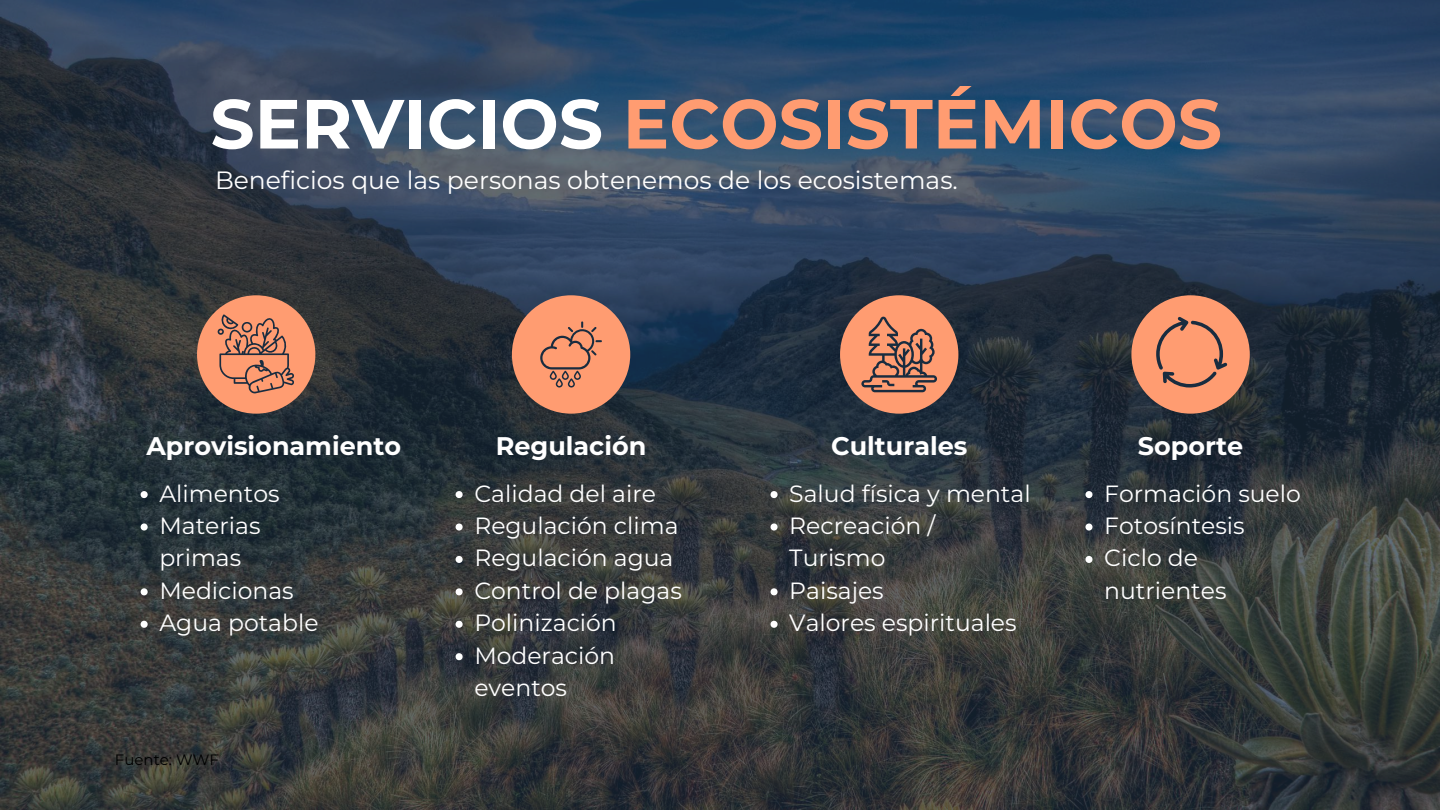
<style>
.page{position:relative;width:1440px;height:810px;background:#fff}
.page>*{position:absolute;margin:0;border:0;box-sizing:border-box;transform-origin:0 0}
.t1{font:700 69.4px "Montserrat";color:#ff9c71}
.t2{font:700 25.5px "Montserrat";color:#fff}
.t3{font:25px "Montserrat";color:#fff}
.t4{font:23.5px/32.4px "Montserrat";color:#fff}
.t5{font:15px "Montserrat";color:#000}
.s1{color:#fff}
</style>
<div class="page">
<img style="left:0;top:0;width:1440px;height:810px">
<div style="left:197px;top:295px;width:118px;height:119px;background:#ff9c71;border-radius:50%"></div>
<div style="left:512px;top:295px;width:118px;height:119px;background:#ff9c71;border-radius:50%"></div>
<div style="left:840px;top:295px;width:118px;height:119px;background:#ff9c71;border-radius:50%"></div>
<div style="left:1131px;top:295px;width:119px;height:119px;background:#ff9c71;border-radius:50%"></div>
<svg style="left:218px;top:314px;width:76px;height:80px"></svg>
<svg style="left:540px;top:321px;width:62px;height:66px"></svg>
<svg style="left:861px;top:317px;width:76px;height:75px"></svg>
<svg style="left:1156px;top:317px;width:71px;height:71px"></svg>
<svg style="left:141px;top:491px;width:7px;height:7px"></svg>
<svg style="left:141px;top:523px;width:7px;height:8px"></svg>
<svg style="left:141px;top:588px;width:7px;height:7px"></svg>
<svg style="left:141px;top:621px;width:7px;height:7px"></svg>
<svg style="left:456px;top:491px;width:7px;height:7px"></svg>
<svg style="left:456px;top:523px;width:7px;height:8px"></svg>
<svg style="left:456px;top:556px;width:7px;height:7px"></svg>
<svg style="left:456px;top:588px;width:7px;height:7px"></svg>
<svg style="left:456px;top:621px;width:7px;height:7px"></svg>
<svg style="left:456px;top:653px;width:7px;height:7px"></svg>
<svg style="left:771px;top:491px;width:7px;height:7px"></svg>
<svg style="left:771px;top:523px;width:7px;height:8px"></svg>
<svg style="left:771px;top:588px;width:7px;height:7px"></svg>
<svg style="left:771px;top:621px;width:7px;height:7px"></svg>
<svg style="left:1085px;top:491px;width:8px;height:7px"></svg>
<svg style="left:1085px;top:523px;width:8px;height:8px"></svg>
<svg style="left:1085px;top:556px;width:8px;height:7px"></svg>
<h1 class="t1" style="left:210px;top:81px;width:1013px"><span class="s1">SERVICIOS</span> ECOSISTÉMICOS</h1>
<p class="t3" style="left:215px;top:164px;width:744px">Beneficios que las personas obtenemos de los ecosistemas.</p>
<p class="t2" style="left:146px;top:431px;width:256px">Aprovisionamiento</p>
<p class="t2" style="left:496px;top:431px;width:152px">Regulación</p>
<p class="t2" style="left:831px;top:431px;width:138px">Culturales</p>
<p class="t2" style="left:1138px;top:431px;width:107px">Soporte</p>
<p class="t4" style="left:159px;top:477px;width:161px">Alimentos<br>Materias primas<br>Medicionas<br>Agua potable</p>
<p class="t4" style="left:474px;top:477px;width:209px">Calidad del aire<br>Regulación clima<br>Regulación agua<br>Control de plagas<br>Polinización<br>Moderación eventos</p>
<p class="t4" style="left:789px;top:477px;width:243px">Salud física y mental<br>Recreación /<br>Turismo<br>Paisajes<br>Valores espirituales</p>
<p class="t4" style="left:1104px;top:477px;width:198px">Formación suelo<br>Fotosíntesis<br>Ciclo de nutrientes</p>
<p class="t5" style="left:115px;top:750px;width:105px">Fuente: WWF</p>
</div>
